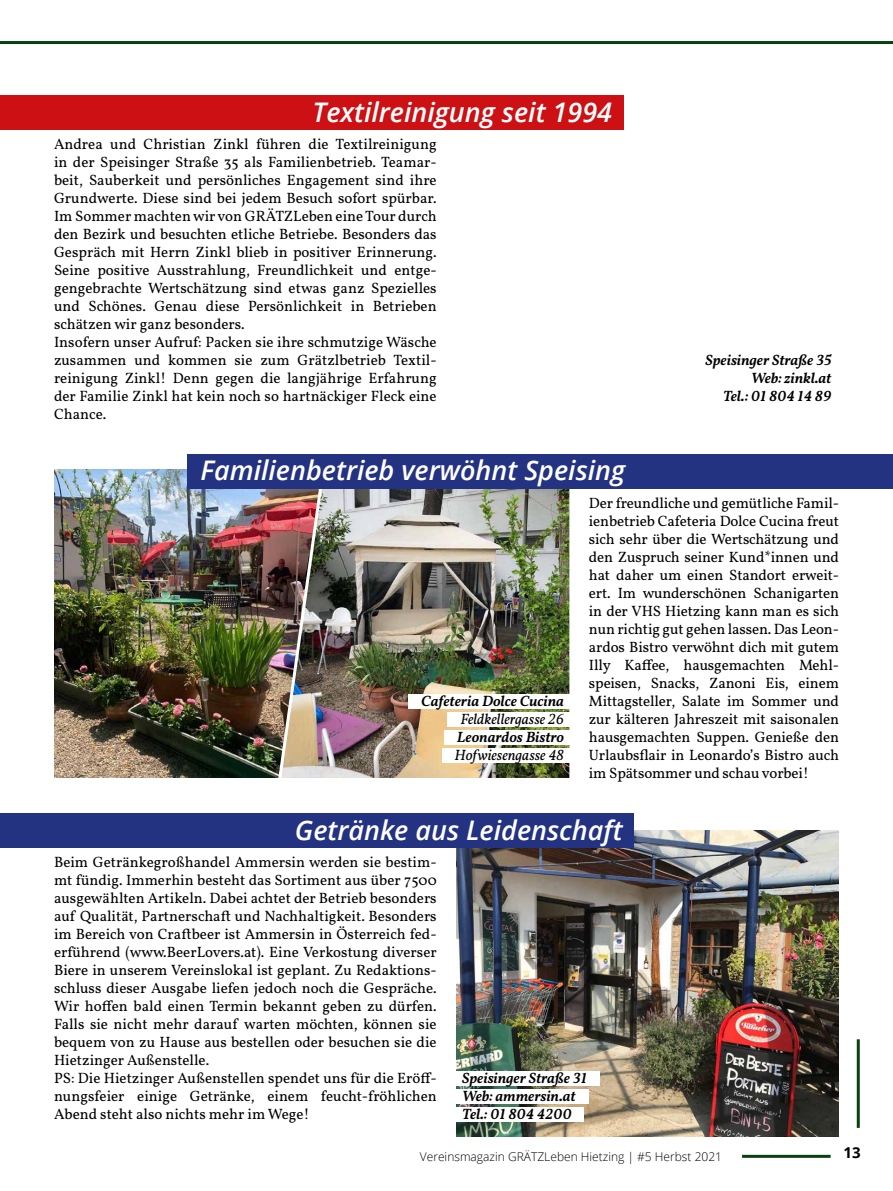
<style>
.page{position:relative;width:893px;height:1191px;background:#fff}
.page>*{position:absolute;margin:0;border:0;box-sizing:border-box;transform-origin:0 0}
.t1{font:italic 600 27px "Open Sans";color:#fff}
.t2{font:15px/18px "Vollkorn";color:#000}
.t3{font:italic 600 15px/18px "Vollkorn";color:#000}
.t4{font:italic 15px "Vollkorn";color:#000}
.t5{font:700 15px "Open Sans";color:#000}
.t6{font:300 12px "Open Sans";color:#000}
</style>
<div class="page">
<hr style="left:857px;top:1039px;width:3px;height:88px;background:#08410e">
<hr style="left:742px;top:1154px;width:89px;height:3px;background:#08410e">
<hr style="left:0;top:41px;width:893px;height:3px;background:#08410e">
<img style="left:54px;top:469px;width:222px;height:309px">
<img style="left:456px;top:830px;width:383px;height:307px">
<div style="left:0;top:813px;width:634px;height:34px;background:#243282"></div>
<div style="left:0;top:96px;width:624px;height:34px;background:#cd1013"></div>
<div style="left:449px;top:1070px;width:151px;height:15px;background:#fff"></div>
<div style="left:449px;top:1088px;width:139px;height:15px;background:#fff"></div>
<div style="left:449px;top:1106px;width:135px;height:15px;background:#fff"></div>
<img style="left:328px;top:489px;width:241px;height:289px">
<img style="left:276px;top:489px;width:52px;height:289px">
<div style="left:187px;top:455px;width:706px;height:34px;background:#243282"></div>
<div style="left:408px;top:694px;width:169px;height:14px;background:#fff"></div>
<div style="left:448px;top:712px;width:129px;height:14px;background:#fff"></div>
<div style="left:444px;top:730px;width:133px;height:14px;background:#fff"></div>
<div style="left:442px;top:748px;width:135px;height:14px;background:#fff"></div>
<h1 class="t1" style="left:312px;top:93px;width:301px">Textilreinigung seit 1994</h1>
<p class="t2" style="left:54px;top:134px;width:384px">Andrea und Christian Zinkl führen die Textilreinigung in der Speisinger Straße 35 als Familienbetrieb. Teamar&shy;beit, Sauberkeit und persönliches Engagement sind ihre Grundwerte. Diese sind bei jedem Besuch sofort spürbar.<br>Im Sommer machten wir von GRÄTZLeben eine Tour durch den Bezirk und besuchten etliche Betriebe. Besonders das Gespräch mit Herrn Zinkl blieb in positiver Erinnerung.<br>Seine positive Ausstrahlung, Freundlichkeit und entge&shy;gengebrachte Wertschätzung sind etwas ganz Spezielles und Schönes. Genau diese Persönlichkeit in Betrieben schätzen wir ganz besonders.<br>Insofern unser Aufruf: Packen sie ihre schmutzige Wäsche zusammen und kommen sie zum Grätzlbetrieb Textil&shy;reinigung Zinkl! Denn gegen die langjährige Erfahrung der Familie Zinkl hat kein noch so hartnäckiger Fleck eine Chance.</p>
<h1 class="t1" style="left:201px;top:451px;width:426px">Familienbetrieb verwöhnt Speising</h1>
<p class="t3" style="left:706px;top:350px;width:127px;text-align:right">Speisinger Straße 35<br>Web: zinkl.at<br>Tel.: 01 804 14 89</p>
<p class="t3" style="left:421px;top:691px;width:144px">Cafeteria Dolce Cucina</p>
<p class="t4" style="left:460px;top:708px;width:105px">Feldkellergasse 26</p>
<p class="t3" style="left:457px;top:727px;width:109px">Leonardos Bistro</p>
<p class="t4" style="left:455px;top:744px;width:111px">Hofwiesengasse 48</p>
<p class="t2" style="left:589px;top:493px;width:252px;text-align:justify">Der freundliche und gemütliche Famil&shy;ienbetrieb Cafeteria Dolce Cucina freut sich sehr über die Wertschätzung und den Zuspruch seiner Kund*innen und hat daher um einen Standort erweit&shy;ert. Im wunderschönen Schanigarten in der VHS Hietzing kann man es sich nun richtig gut gehen lassen. Das Leon&shy;ardos Bistro verwöhnt dich mit gutem Illy Kaffee, hausgemachten Mehl&shy;speisen, Snacks, Zanoni Eis, einem Mittagsteller, Salate im Sommer und zur kälteren Jahreszeit mit saisonalen hausgemachten Suppen. Genieße den Urlaubsflair in Leonardo’s Bistro auch im Spätsommer und schau vorbei!</p>
<h1 class="t1" style="left:295px;top:811px;width:329px">Getränke aus Leidenschaft</h1>
<p class="t2" style="left:54px;top:852px;width:384px">Beim Getränkegroßhandel Ammersin werden sie bestim&shy;mt fündig. Immerhin besteht das Sortiment aus über 7500 ausgewählten Artikeln. Dabei achtet der Betrieb besonders auf Qualität, Partnerschaft und Nachhaltigkeit. Besonders im Bereich von Craftbeer ist Ammersin in Österreich fed&shy;erführend (www.BeerLovers.at). Eine Verkostung diverser Biere in unserem Vereinslokal ist geplant. Zu Redaktions&shy;schluss dieser Ausgabe liefen jedoch noch die Gespräche.<br>Wir hoffen bald einen Termin bekannt geben zu dürfen.<br>Falls sie nicht mehr darauf warten möchten, können sie bequem von zu Hause aus bestellen oder besuchen sie die Hietzinger Außenstelle.<br>PS: Die Hietzinger Außenstellen spendet uns für die Eröff&shy;nungsfeier einige Getränke, einem feucht-fröhlichen Abend steht also nichts mehr im Wege!</p>
<p class="t3" style="left:462px;top:1068px;width:126px">Speisinger Straße 31<br>Web: ammersin.at<br>Tel.: 01 804 4200</p>
<p class="t6" style="left:420px;top:1148px;width:304px">Vereinsmagazin GRÄTZLeben Hietzing | #5 Herbst 2021</p>
<p class="t5" style="left:843px;top:1141px;width:19px">13</p>
</div>
